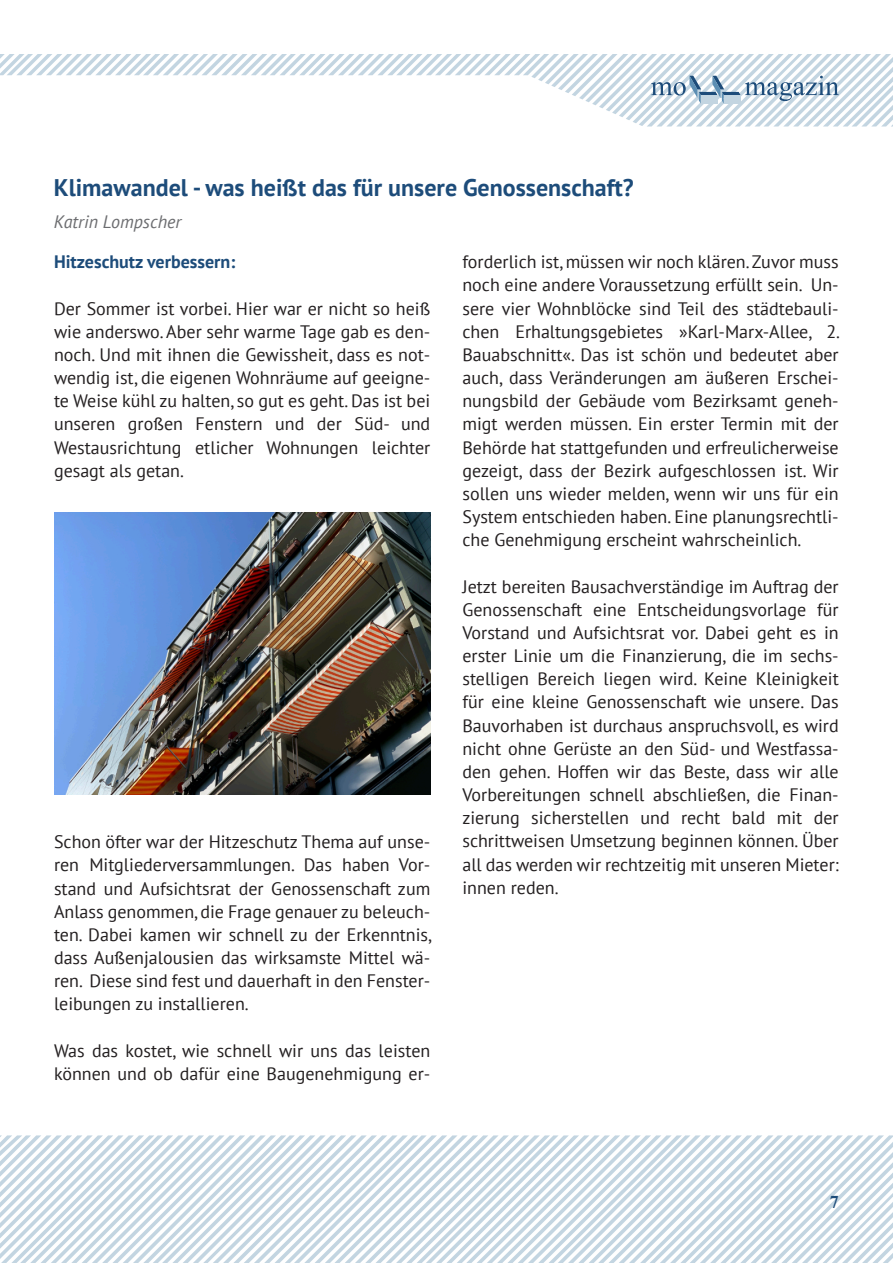
<style>
.page{position:relative;width:893px;height:1263px;background:#fff}
.page>*{position:absolute;margin:0;border:0;box-sizing:border-box;transform-origin:0 0}
.t1{font:700 24px "PT Sans";color:#1d4c7a}
.t2{font:18px/23.1px "PT Sans";color:#231f20;text-align:justify}
.t3{font:700 18px "PT Sans";color:#1d4c7a}
.t4{font:italic 18px "PT Sans";color:#6c6d70}
.t5{font:700 18px "Times New Roman";color:#1d4c7a}
</style>
<div class="page">
<svg style="left:0;top:54px;width:893px;height:72px"></svg>
<svg style="left:0;top:1135px;width:893px;height:128px"></svg>
<img style="left:54px;top:512px;width:376px;height:282px">
<h1 class="t1" style="left:54px;top:178px;width:581px">Klimawandel - was heißt das für unsere Genossenschaft?</h1>
<p class="t4" style="left:54px;top:214px;width:129px">Katrin Lompscher</p>
<p class="t3" style="left:54px;top:255px;width:183px">Hitzeschutz verbessern:</p>
<p class="t2" style="left:54px;top:298px;width:378px">Der Sommer ist vorbei. Hier war er nicht so heiß wie anderswo. Aber sehr warme Tage gab es den&shy;noch. Und mit ihnen die Gewissheit, dass es not&shy;wendig ist, die eigenen Wohnräume auf geeigne&shy;te Weise kühl zu halten, so gut es geht. Das ist bei unseren großen Fenstern und der Süd- und Westausrichtung etlicher Wohnungen leichter gesagt als getan.</p>
<p class="t2" style="left:54px;top:832px;width:379px">Schon öfter war der Hitzeschutz Thema auf unse&shy;ren Mitgliederversammlungen. Das haben Vor&shy;stand und Aufsichtsrat der Genossenschaft zum Anlass genommen, die Frage genauer zu beleuch&shy;ten. Dabei kamen wir schnell zu der Erkenntnis, dass Außenjalousien das wirksamste Mittel wä&shy;ren. Diese sind fest und dauerhaft in den Fenster&shy;leibungen zu installieren.</p>
<p class="t2" style="left:54px;top:1041px;width:378px">Was das kostet, wie schnell wir uns das leisten können und ob dafür eine Baugenehmigung er-</p>
<p class="t2" style="left:462px;top:252px;width:379px">forderlich ist, müssen wir noch klären. Zuvor muss noch eine andere Voraussetzung erfüllt sein. Un&shy;sere vier Wohnblöcke sind Teil des städtebauli&shy;chen Erhaltungsgebietes »Karl-Marx-Allee, 2.<br>Bauabschnitt«. Das ist schön und bedeutet aber auch, dass Veränderungen am äußeren Erschei&shy;nungsbild der Gebäude vom Bezirksamt geneh&shy;migt werden müssen. Ein erster Termin mit der Behörde hat stattgefunden und erfreulicherweise gezeigt, dass der Bezirk aufgeschlossen ist. Wir sollen uns wieder melden, wenn wir uns für ein System entschieden haben. Eine planungsrechtli&shy;che Genehmigung erscheint wahrscheinlich.</p>
<p class="t2" style="left:462px;top:576px;width:378px">Jetzt bereiten Bausachverständige im Auftrag der Genossenschaft eine Entscheidungsvorlage für Vorstand und Aufsichtsrat vor. Dabei geht es in erster Linie um die Finanzierung, die im sechs&shy;stelligen Bereich liegen wird. Keine Kleinigkeit für eine kleine Genossenschaft wie unsere. Das Bauvorhaben ist durchaus anspruchsvoll, es wird nicht ohne Gerüste an den Süd- und Westfassa&shy;den gehen. Hoffen wir das Beste, dass wir alle Vorbereitungen schnell abschließen, die Finan&shy;zierung sicherstellen und recht bald mit der schrittweisen Umsetzung beginnen können. Über all das werden wir rechtzeitig mit unseren Mieter: innen reden.</p>
<p class="t5" style="left:830px;top:1195px;width:10px">7</p>
</div>
